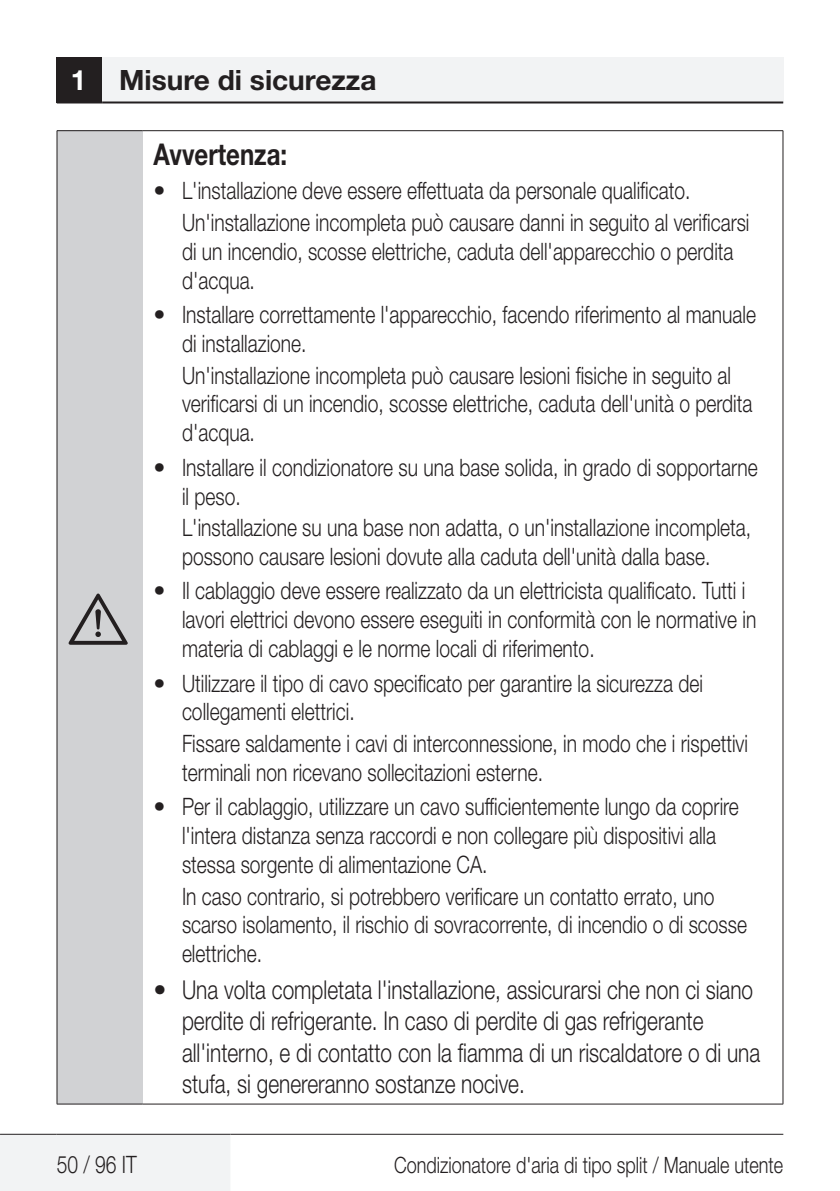
<style>
.page{position:relative;width:840px;height:1191px;background:#fff}
.page>*{position:absolute;margin:0;border:0;box-sizing:border-box;transform-origin:0 0}
.t1{font:64px "ZIWARNUN";color:#231f20}
.t2{font:700 30px "Helvetica Neue LT Pro";color:#231f20;scale:.8 1}
.t3{font:700 28px "Helvetica Neue LT Pro";color:#231f20}
.t4{font:300 26px/31.2px "Helvetica Neue LT Pro";color:#231f20;scale:.8 1}
.t5{font:300 24px/28.8px "Helvetica Neue LT Pro";color:#231f20;scale:.8 1}
.t6{font:300 22.4px "Helvetica Neue LT Pro";color:#231f20;scale:.8 1}
.s1{color:#fff}
.s2{font-weight:700;font-stretch:condensed}
</style>
<div class="page">
<div style="left:57px;top:57px;width:45px;height:45px;background:#231f20"></div>
<div style="left:102px;top:57px;width:680px;height:45px;background:#f2f3f4"></div>
<hr style="left:57px;top:101px;width:45px;height:2px;background:#231f20">
<hr style="left:102px;top:101px;width:680px;height:2px;background:#231f20">
<div style="left:0;top:1134px;width:230px;height:57px;background:#f2f3f4"></div>
<hr style="left:0;top:1133px;width:57px;height:1px;background:#231f20">
<hr style="left:57px;top:1133px;width:173px;height:1px;background:#231f20">
<hr style="left:230px;top:1133px;width:552px;height:1px;background:#231f20">
<div style="left:57px;top:131px;width:85px;height:973px;background:#d1d2d4"></div>
<hr style="left:142px;top:130px;width:640px;height:1px;background:#231f20">
<hr style="left:782px;top:131px;width:1px;height:972px;background:#231f20">
<hr style="left:142px;top:1103px;width:640px;height:1px;background:#231f20">
<hr style="left:57px;top:130px;width:85px;height:1px;background:#231f20">
<hr style="left:57px;top:131px;width:1px;height:972px;background:#231f20">
<hr style="left:57px;top:1103px;width:85px;height:1px;background:#231f20">
<p class="t3" style="left:71px;top:62px;width:307px"><span class="s1">1</span> Misure di sicurezza</p>
<h1 class="t1" style="left:69px;top:585px;width:63px">A</h1>
<p class="t2" style="left:153px;top:135px;width:168px">Avvertenza:</p>
<p class="t5" style="left:182px;top:174px;width:710px;line-height:31.6px;text-indent:-28px"><span class="s2">•</span> L'installazione deve essere effettuata da personale qualificato.<br>Un'installazione incompleta può causare danni in seguito al verificarsi</p>
<p class="t5" style="left:182px;top:236px;width:690px">di un incendio, scosse elettriche, caduta dell'apparecchio o perdita d'acqua.</p>
<p class="t5" style="left:182px;top:300px;width:718px;text-indent:-28px"><span class="s2">•</span> Installare correttamente l'apparecchio, facendo riferimento al manuale di installazione.</p>
<p class="t5" style="left:182px;top:360px;width:714px">Un'installazione incompleta può causare lesioni fisiche in seguito al verificarsi di un incendio, scosse elettriche, caduta dell'unità o perdita d'acqua.</p>
<p class="t5" style="left:182px;top:452px;width:720px;text-indent:-28px"><span class="s2">•</span> Installare il condizionatore su una base solida, in grado di sopportarne il peso.</p>
<p class="t5" style="left:182px;top:513px;width:712px">L'installazione su una base non adatta, o un'installazione incompleta, possono causare lesioni dovute alla caduta dell'unità dalla base.</p>
<p class="t5" style="left:182px;top:576px;width:719px;text-indent:-28px"><span class="s2">•</span> Il cablaggio deve essere realizzato da un elettricista qualificato. Tutti i lavori elettrici devono essere eseguiti in conformità con le normative in materia di cablaggi e le norme locali di riferimento.</p>
<p class="t5" style="left:182px;top:668px;width:652px;text-indent:-28px"><span class="s2">•</span> Utilizzare il tipo di cavo specificato per garantire la sicurezza dei collegamenti elettrici.</p>
<p class="t5" style="left:182px;top:728px;width:708px">Fissare saldamente i cavi di interconnessione, in modo che i rispettivi terminali non ricevano sollecitazioni esterne.</p>
<p class="t5" style="left:182px;top:792px;width:697px;text-indent:-28px"><span class="s2">•</span> Per il cablaggio, utilizzare un cavo sufficientemente lungo da coprire l'intera distanza senza raccordi e non collegare più dispositivi alla stessa sorgente di alimentazione CA.</p>
<p class="t5" style="left:182px;top:881px;width:707px">In caso contrario, si potrebbero verificare un contatto errato, uno scarso isolamento, il rischio di sovracorrente, di incendio o di scosse elettriche.</p>
<p class="t4" style="left:182px;top:973px;width:723px;text-indent:-28px"><span class="s2">•</span> Una volta completata l'installazione, assicurarsi che non ci siano perdite di refrigerante. In caso di perdite di gas refrigerante all'interno, e di contatto con la fiamma di un riscaldatore o di una stufa, si genereranno sostanze nocive.</p>
<p class="t5" style="left:57px;top:1149px;width:102px">50 / 96 IT</p>
<p class="t6" style="left:394px;top:1150px;width:487px">Condizionatore d'aria di tipo split / Manuale utente</p>
</div>
